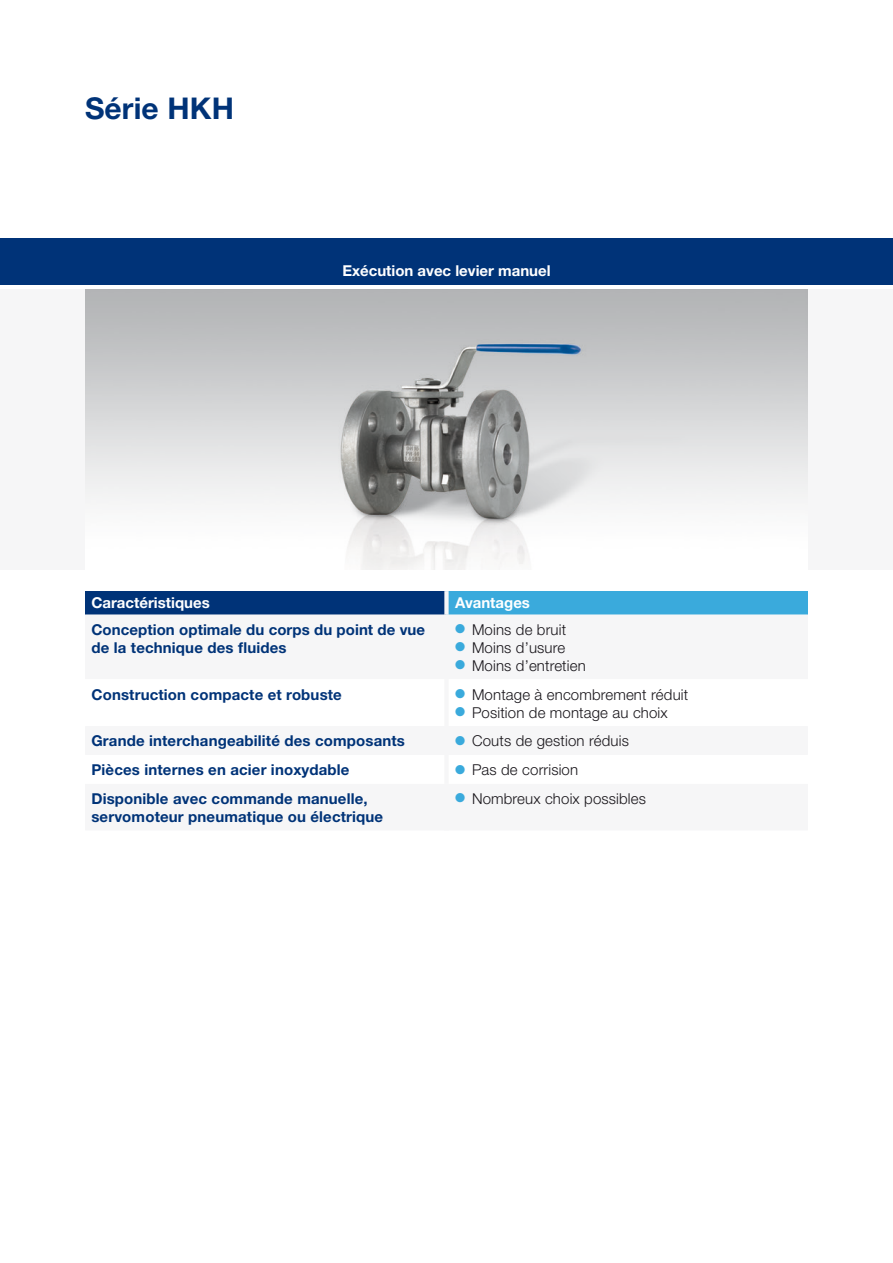
<style>
.page{position:relative;width:893px;height:1263px;background:#fff}
.page>*{position:absolute;margin:0;border:0;box-sizing:border-box;transform-origin:0 0}
.t1{font:700 30px "Helvetica Neue";letter-spacing:.005em;color:#003378}
.t2{font:700 15px/18px "Helvetica Neue";letter-spacing:.01em;color:#003378}
.t3{font:300 15px "Helvetica Neue";letter-spacing:.01em;color:#1a171c}
.t4{font:700 15px "Helvetica Neue";color:#fff}
.s1{color:#3aaadc}
</style>
<div class="page">
<div style="left:0;top:289px;width:893px;height:281px;background:#f6f6f7"></div>
<div style="left:0;top:238px;width:893px;height:47px;background:#003378"></div>
<div style="left:85px;top:591px;width:361px;height:23px;background:#003378"></div>
<div style="left:446px;top:591px;width:362px;height:23px;background:#3aaadc"></div>
<svg style="left:85px;top:614px;width:723px;height:1px"></svg>
<div style="left:444px;top:591px;width:5px;height:23px;background:#f6f6f7"></div>
<div style="left:444px;top:614px;width:5px;height:65px;background:#f6f6f7"></div>
<div style="left:444px;top:679px;width:5px;height:47px;background:#f6f6f7"></div>
<div style="left:444px;top:726px;width:5px;height:29px;background:#f6f6f7"></div>
<div style="left:444px;top:755px;width:5px;height:29px;background:#f6f6f7"></div>
<div style="left:444px;top:784px;width:5px;height:46px;background:#f6f6f7"></div>
<img style="left:85px;top:289px;width:723px;height:275px">
<h1 class="t1" style="left:85px;top:90px;width:151px">Série HKH</h1>
<p class="t4" style="left:342px;top:262px;width:210px">Exécution avec levier manuel</p>
<p class="t4" style="left:91px;top:594px;width:120px">Caractéristiques</p>
<p class="t4" style="left:455px;top:594px;width:77px">Avantages</p>
<p class="t2" style="left:91px;top:620px;width:335px">Conception optimale du corps du point de vue de la technique des fluides</p>
<p class="t3" style="left:455px;top:620px;width:113px"><span class="s1">●</span> Moins de bruit</p>
<p class="t3" style="left:455px;top:638px;width:112px"><span class="s1">●</span> Moins d’usure</p>
<p class="t3" style="left:455px;top:656px;width:132px"><span class="s1">●</span> Moins d’entretien</p>
<p class="t2" style="left:91px;top:685px;width:252px">Construction compacte et robuste</p>
<p class="t3" style="left:455px;top:685px;width:235px"><span class="s1">●</span> Montage à encombrement réduit</p>
<p class="t3" style="left:455px;top:703px;width:214px"><span class="s1">●</span> Position de montage au choix</p>
<p class="t2" style="left:91px;top:732px;width:315px">Grande interchangeabilité des composants</p>
<p class="t3" style="left:455px;top:732px;width:175px"><span class="s1">●</span> Couts de gestion réduis</p>
<p class="t2" style="left:91px;top:760px;width:260px">Pièces internes en acier inoxydable</p>
<p class="t3" style="left:455px;top:761px;width:125px"><span class="s1">●</span> Pas de corrision</p>
<p class="t2" style="left:91px;top:789px;width:293px">Disponible avec commande manuelle, servomoteur pneumatique ou électrique</p>
<p class="t3" style="left:455px;top:789px;width:193px"><span class="s1">●</span> Nombreux choix possibles</p>
</div>
